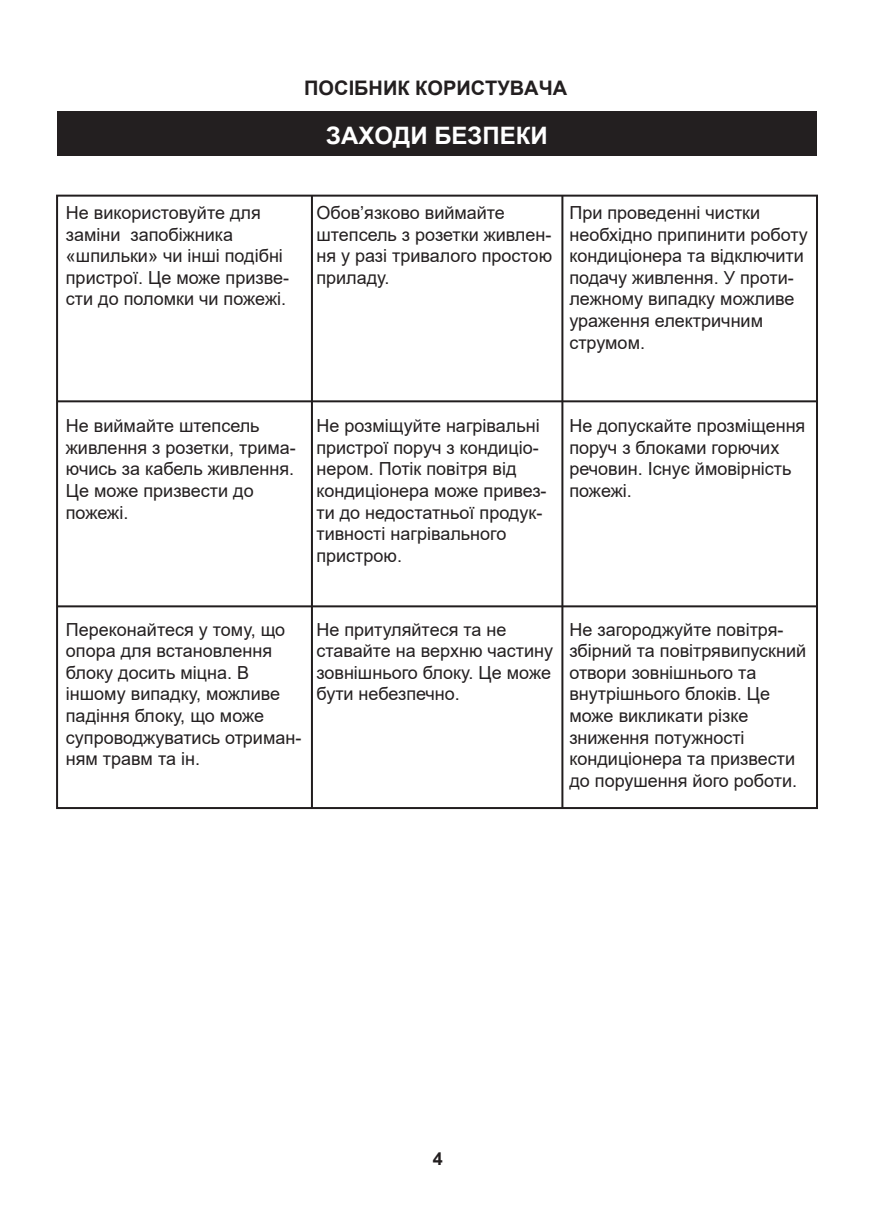
<style>
.page{position:relative;width:874px;height:1226px;background:#fff}
.page>*{position:absolute;margin:0;border:0;box-sizing:border-box;transform-origin:0 0}
.t1{font:700 24px "Arial";color:#fff}
.t2{font:700 20px "Arial";color:#231f20}
.t3{font:18px/21.6px "Arial";color:#231f20}
.t4{font:700 18px "Arial";color:#231f20}
</style>
<div class="page">
<div style="left:57px;top:112px;width:760px;height:44px;background:#231f20"></div>
<hr style="left:57px;top:400px;width:760px;height:2px;background:#211d1e">
<hr style="left:57px;top:605px;width:760px;height:2px;background:#211d1e">
<hr style="left:311px;top:196px;width:2px;height:612px;background:#211d1e">
<hr style="left:561px;top:196px;width:2px;height:612px;background:#211d1e">
<p class="t2" style="left:304px;top:74px;width:264px">ПОСІБНИК КОРИСТУВАЧА</p>
<h1 class="t1" style="left:326px;top:118px;width:223px">ЗАХОДИ БЕЗПЕКИ</h1>
<p class="t3" style="left:66px;top:202px;width:225px">Не використовуйте для заміни запобіжника «шпильки» чи інші подібні пристрої. Це може призве&shy;сти до поломки чи пожежі.</p>
<p class="t3" style="left:316px;top:202px;width:237px">Обов’язково виймайте штепсель з розетки живлен&shy;ня у разі тривалого простою приладу.</p>
<p class="t3" style="left:569px;top:202px;width:240px">При проведенні чистки необхідно припинити роботу кондиціонера та відключити подачу живлення. У проти&shy;лежному випадку можливе ураження електричним струмом.</p>
<p class="t3" style="left:66px;top:415px;width:231px">Не виймайте штепсель живлення з розетки, трима&shy;ючись за кабель живлення.<br>Це може призвести до пожежі.</p>
<p class="t3" style="left:316px;top:415px;width:232px">Не розміщуйте нагрівальні пристрої поруч з кондиціо&shy;нером. Потік повітря від кондиціонера може привез&shy;ти до недостатньої продук&shy;тивності нагрівального пристрою.</p>
<p class="t3" style="left:569px;top:415px;width:237px">Не допускайте прозміщення поруч з блоками горючих речовин. Існує ймовірність пожежі.</p>
<p class="t3" style="left:66px;top:618px;width:237px">Переконайтеся у тому, що опора для встановлення блоку досить міцна. В іншому випадку, можливе падіння блоку, що може супроводжуватись отриман&shy;ням травм та ін.</p>
<p class="t3" style="left:316px;top:618px;width:238px">Не притуляйтеся та не ставайте на верхню частину зовнішнього блоку. Це може бути небезпечно.</p>
<p class="t3" style="left:569px;top:618px;width:238px">Не загороджуйте повітря&shy;збірний та повітрявипускний отвори зовнішнього та внутрішнього блоків. Це може викликати різке зниження потужності кондиціонера та призвести до порушення його роботи.</p>
<p class="t4" style="left:433px;top:1146px;width:12px">4</p>
</div>
